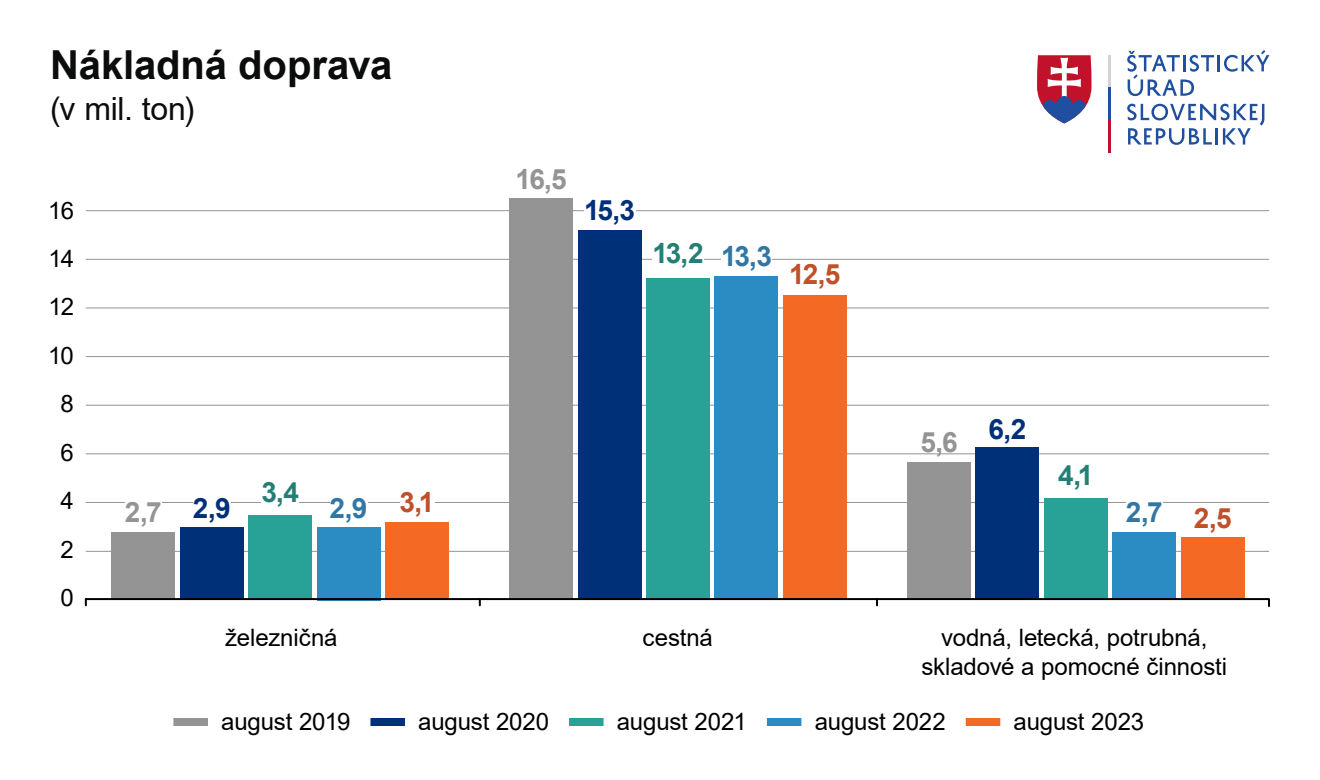
<style>
.page{position:relative;width:1320px;height:780px;background:#fff}
.page>*{position:absolute;margin:0;border:0;box-sizing:border-box;transform-origin:0 0}
.t1{font:700 40px "Arial";color:#0b0c0c}
.t2{font:32px "Arial";letter-spacing:-.01em;color:#0b0c0c}
.t3{font:700 28px "Arial";color:#237f75}
.t4{font:700 28px "Arial";color:#3277a4}
.t5{font:700 28px "Arial";color:#003078}
.t6{font:700 28px "Arial";color:#949494}
.t7{font:700 28px "Arial";color:#c05029}
.t8{font:24px/48.4px "Arial";letter-spacing:-.005em;color:#000;text-align:center}
.s1{color:#3277a4}
.s2{color:#c05029}
</style>
<div class="page">
<hr style="left:1217px;top:55px;width:3px;height:16px;background:#1f4f9e">
<svg style="left:1224px;top:50px;width:45px;height:22px"></svg>
<svg style="left:1127px;top:51px;width:87px;height:45px"></svg>
<svg style="left:1127px;top:104px;width:137px;height:41px"></svg>
<svg style="left:1037px;top:55px;width:55px;height:68px"></svg>
<hr style="left:1108px;top:55px;width:3px;height:33px;background:#d1d4d4">
<hr style="left:1108px;top:88px;width:3px;height:32px;background:#1f4f9e">
<hr style="left:1108px;top:120px;width:3px;height:33px;background:#c2122b">
<hr style="left:86px;top:210px;width:1183px;height:1px;background:#949494">
<hr style="left:86px;top:259px;width:1183px;height:1px;background:#949494">
<hr style="left:86px;top:308px;width:1183px;height:1px;background:#949494">
<hr style="left:86px;top:356px;width:1183px;height:1px;background:#949494">
<hr style="left:86px;top:405px;width:1183px;height:1px;background:#949494">
<hr style="left:86px;top:454px;width:1183px;height:1px;background:#949494">
<hr style="left:86px;top:502px;width:1183px;height:1px;background:#949494">
<hr style="left:86px;top:551px;width:1183px;height:1px;background:#949494">
<svg style="left:1268px;top:600px;width:2px;height:6px"></svg>
<div style="left:173px;top:718px;width:35px;height:8px;background:#949494"></div>
<div style="left:370px;top:718px;width:35px;height:8px;background:#003078"></div>
<div style="left:569px;top:718px;width:35px;height:8px;background:#28a197"></div>
<div style="left:767px;top:718px;width:34px;height:8px;background:#2b8cc4"></div>
<div style="left:966px;top:718px;width:34px;height:8px;background:#f46a25"></div>
<div style="left:180px;top:527px;width:64px;height:72px;background:#003078"></div>
<div style="left:248px;top:515px;width:64px;height:84px;background:#28a197"></div>
<div style="left:317px;top:527px;width:63px;height:73px;background:#2b8cc4"></div>
<div style="left:385px;top:522px;width:64px;height:77px;background:#f46a25"></div>
<div style="left:193px;top:497px;width:38px;height:21px;background:#fff"></div>
<div style="left:400px;top:492px;width:34px;height:20px;background:#fff"></div>
<div style="left:330px;top:498px;width:38px;height:20px;background:#fff"></div>
<div style="left:262px;top:478px;width:37px;height:27px;background:#fff"></div>
<div style="left:112px;top:532px;width:63px;height:66px;background:#949494"></div>
<div style="left:125px;top:502px;width:37px;height:20px;background:#fff"></div>
<div style="left:578px;top:230px;width:63px;height:369px;background:#003078"></div>
<div style="left:646px;top:278px;width:64px;height:321px;background:#28a197"></div>
<div style="left:715px;top:276px;width:63px;height:323px;background:#2b8cc4"></div>
<div style="left:783px;top:295px;width:64px;height:304px;background:#f46a25"></div>
<div style="left:584px;top:199px;width:51px;height:21px;background:#fff"></div>
<div style="left:721px;top:246px;width:51px;height:20px;background:#fff"></div>
<div style="left:652px;top:243px;width:52px;height:20px;background:#fff"></div>
<div style="left:509px;top:199px;width:64px;height:400px;background:#949494"></div>
<div style="left:976px;top:448px;width:63px;height:152px;background:#003078"></div>
<div style="left:1044px;top:499px;width:64px;height:101px;background:#28a197"></div>
<div style="left:1113px;top:532px;width:63px;height:67px;background:#2b8cc4"></div>
<div style="left:1181px;top:537px;width:64px;height:62px;background:#f46a25"></div>
<div style="left:1126px;top:502px;width:37px;height:20px;background:#fff"></div>
<div style="left:907px;top:462px;width:64px;height:136px;background:#949494"></div>
<hr style="left:86px;top:598px;width:1183px;height:2px;background:#000">
<h1 class="t1" style="left:50px;top:37px;width:344px">Nákladná doprava</h1>
<h2 class="t2" style="left:50px;top:86px;width:146px">(v mil. ton)</h2>
<p class="t8" style="left:48px;top:186px;width:27px">16<br>14<br>12<br>10<br>8<br>6<br>4<br>2<br>0</p>
<p class="t6" style="left:125px;top:493px;width:38px">2,7</p>
<p class="t3" style="left:262px;top:472px;width:39px">3,4</p>
<p class="t5" style="left:193px;top:488px;width:39px">2,9</p>
<p class="t4" style="left:330px;top:489px;width:106px">2,9 <sup>3,1</sup></p>
<p class="t6" style="left:516px;top:159px;width:53px">16,5</p>
<p class="t5" style="left:584px;top:190px;width:53px">15,3</p>
<p class="t3" style="left:652px;top:234px;width:121px">13,2 <span class="s1">13,3</span></p>
<p class="t7" style="left:789px;top:255px;width:53px">12,5</p>
<p class="t6" style="left:920px;top:422px;width:39px">5,6</p>
<p class="t5" style="left:988px;top:409px;width:39px">6,2</p>
<p class="t3" style="left:1058px;top:455px;width:37px">4,1</p>
<p class="t4" style="left:1126px;top:492px;width:107px">2,7 <span class="s2">2,5</span></p>
<p class="t8" style="left:225px;top:613px;width:114px">železničná</p>
<p class="t8" style="left:643px;top:613px;width:72px">cestná</p>
<p class="t8" style="left:921px;top:623px;width:307px;line-height:28.8px">vodná, letecká, potrubná, skladové a pomocné činnosti</p>
<p class="t8" style="left:221px;top:697px;width:131px">august 2019</p>
<p class="t8" style="left:418px;top:697px;width:132px">august 2020</p>
<p class="t8" style="left:617px;top:697px;width:132px">august 2021</p>
<p class="t8" style="left:815px;top:697px;width:132px">august 2022</p>
<p class="t8" style="left:1014px;top:697px;width:132px">august 2023</p>
</div>
